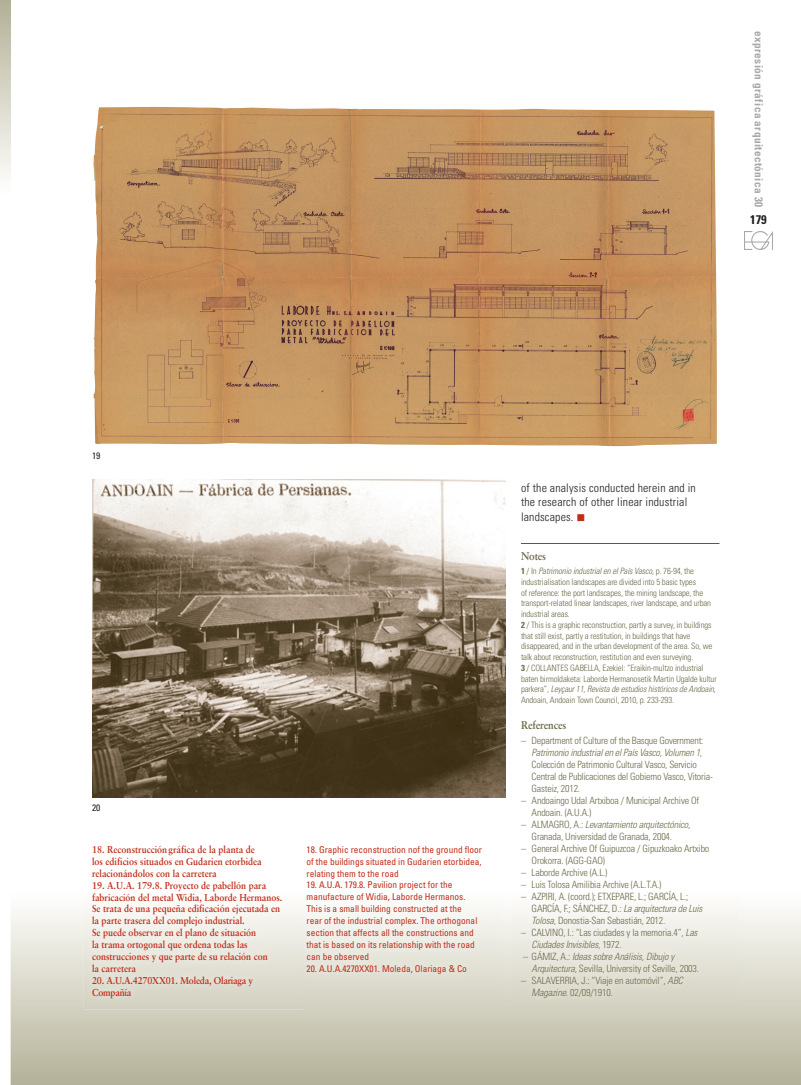
<style>
.page{position:relative;width:801px;height:1085px;background:#fff}
.page>*{position:absolute;margin:0;border:0;box-sizing:border-box;transform-origin:0 0}
.t1{font:700 condensed 12.5px "Univers";color:#231f20}
.t2{font:300 condensed 11.88px/14.5px "Univers";letter-spacing:.015em;color:#231f20}
.t3{font:700 condensed 11.25px "Univers";letter-spacing:.035em;color:#a8a9ad}
.t4{font:700 11.25px "Sabon";letter-spacing:-.015em;color:#6d6a4a;scale:.9 1}
.t5{font:300 condensed 10px/12px "Univers";letter-spacing:-.015em;color:#6d6a4a}
.t6{font:700 10px/11.9px "Sabon";color:#c02d19;scale:.9 1}
.t7{font:700 10px/11.9px "Sabon";letter-spacing:-.02em;color:#c02d19;scale:.9 1}
.t8{font:condensed 9.38px/11.9px "Univers";color:#c02d19;text-align:justify}
.t9{font:condensed 9.38px "Univers";color:#231f20}
.t10{font:300 condensed 8.75px/10.8px "Univers";letter-spacing:-.015em;color:#6d6a4a}
.s1{color:#c02d19}
.s2{font-weight:700}
.s3{font-style:italic}
</style>
<div class="page">
<img style="left:744px;top:231px;width:28px;height:18px">
<svg style="left:11px;top:907px;width:790px;height:177px;background:#cac7b5"></svg>
<img style="left:93px;top:107px;width:624px;height:339px">
<img style="left:92px;top:479px;width:413px;height:318px">
<img style="left:84px;top:907px;width:219px;height:102px">
<img style="left:298px;top:907px;width:204px;height:100px">
<img style="left:513px;top:543px;width:224px;height:466px">
<hr style="left:521px;top:543px;width:198px;height:1px;background:#c02d19">
<svg style="left:0;top:0;width:11px;height:178px;background:#d5d4c5"></svg>
<p class="t3" style="left:766px;top:31px;width:177px;rotate:90deg">expresión gráfica arquitectónica 30</p>
<p class="t1" style="left:750px;top:212px;width:18px">179</p>
<p class="t9" style="left:92px;top:450px;width:10px">19</p>
<p class="t9" style="left:92px;top:801px;width:10px">20</p>
<p class="t6" style="left:92px;top:843px;width:190px">18. Reconstrucción gráfica de la planta de los edificios situados en Gudarien etorbidea relacionándolos con la carretera</p>
<p class="t6" style="left:92px;top:878px;width:213px">19. A.U.A. 179.8. Proyecto de pabellón para fabricación del metal Widia, Laborde Hermanos.<br>Se trata de una pequeña edificación ejecutada en la parte trasera del complejo industrial.<br>Se puede observar en el plano de situación<br>la trama ortogonal que ordena todas las construcciones y que parte de su relación con<br>la carretera</p>
<p class="t7" style="left:92px;top:973px;width:180px">20. A.U.A.4270XX01. Moleda, Olariaga y<br>Compañía</p>
<p class="t8" style="left:306px;top:843px;width:177px">18. Graphic reconstruction nof the ground floor of the buildings situated in Gudarien etorbidea, relating them to the road</p>
<p class="t8" style="left:306px;top:878px;width:172px;text-align:left">19. A.U.A. 179.8. Pavilion project for the manufacture of Widia, Laborde Hermanos.<br>This is a small building constructed at the rear of the industrial complex. The orthogonal section that affects all the constructions and that is based on its relationship with the road can be observed</p>
<p class="t8" style="left:306px;top:962px;width:162px">20. A.U.A.4270XX01. Moleda, Olariaga &amp; Co</p>
<p class="t2" style="left:521px;top:480px;width:176px">of the analysis conducted herein and in the research of other linear industrial landscapes. <span class="s1">■</span></p>
<p class="t4" style="left:521px;top:548px;width:30px">Notes</p>
<p class="t10" style="left:521px;top:565px;width:197px"><span class="s2">1</span> / In <span class="s3">Patrimonio industrial en el País Vasco,</span> p. 76-94, the industrialisation landscapes are divided into 5 basic types<br>of reference: the port landscapes, the mining landscape, the transport-related linear landscapes, river landscape, and urban industrial areas.<br><span class="s2">2</span> / This is a graphic reconstruction, partly a survey, in buildings that still exist, partly a restitution, in buildings that have disappeared, and in the urban development of the area. So, we talk about reconstruction, restitution and even surveying.<br><span class="s2">3</span> / COLLANTES GABELLA, Ezekiel: “Eraikin-multzo industrial baten birmoldaketa: Laborde Hermanosetik Martin Ugalde kultur parkera”, <span class="s3">Leyçaur 11, Revista de estudios históricos de Andoain</span>, Andoain, Andoain Town Council, 2010, p. 233-293.</p>
<p class="t4" style="left:521px;top:717px;width:52px">References</p>
<p class="t5" style="left:531px;top:734px;width:183px;text-indent:-11px">– Department of Culture of the Basque Government:<br><span class="s3">Patrimonio industrial en el País Vasco, Volumen 1</span>, Colección de Patrimonio Cultural Vasco, Servicio Central de Publicaciones del Gobierno Vasco, Vitoria-Gasteiz, 2012.</p>
<p class="t5" style="left:531px;top:794px;width:169px;text-indent:-11px">– Andoaingo Udal Artxiboa / Municipal Archive Of<br>Andoain. (A.U.A.)</p>
<p class="t5" style="left:531px;top:818px;width:160px;text-indent:-11px">– ALMAGRO, A.: <span class="s3">Levantamiento arquitectónico,<br></span>Granada, Universidad de Granada, 2004.</p>
<p class="t5" style="left:531px;top:842px;width:179px;text-indent:-11px">– General Archive Of Guipuzcoa / Gipuzkoako Artxibo<br>Orokorra. (AGG-GAO)</p>
<p class="t5" style="left:521px;top:866px;width:88px">– Laborde Archive (A.L.)</p>
<p class="t5" style="left:521px;top:878px;width:142px">– Luis Tolosa Amilibia Archive (A.L.T.A.)</p>
<p class="t5" style="left:531px;top:890px;width:172px;text-indent:-11px">– AZPIRI, A. (coord.); ETXEPARE, L.; GARCÍA, L.;<br>GARCÍA, F.; SÁNCHEZ, D.: <span class="s3">La arquitectura de Luis<br>Tolosa</span>, Donostia-San Sebastián, 2012.</p>
<p class="t5" style="left:531px;top:926px;width:167px;text-indent:-11px">– CALVINO, I.: “Las ciudades y la memoria.4”, <span class="s3">Las<br>Ciudades Invisibles</span>, 1972.</p>
<p class="t5" style="left:531px;top:950px;width:169px;text-indent:-9px">– GÁMIZ, A.: <span class="s3">Ideas sobre Análisis, Dibujo y<br>Arquitectura,</span> Sevilla, University of Seville, 2003.</p>
<p class="t5" style="left:531px;top:974px;width:153px;text-indent:-11px">– SALAVERRIA, J.: “Viaje en automóvil”, <span class="s3">ABC<br>Magazine</span>. 02/09/1910.</p>
</div>
